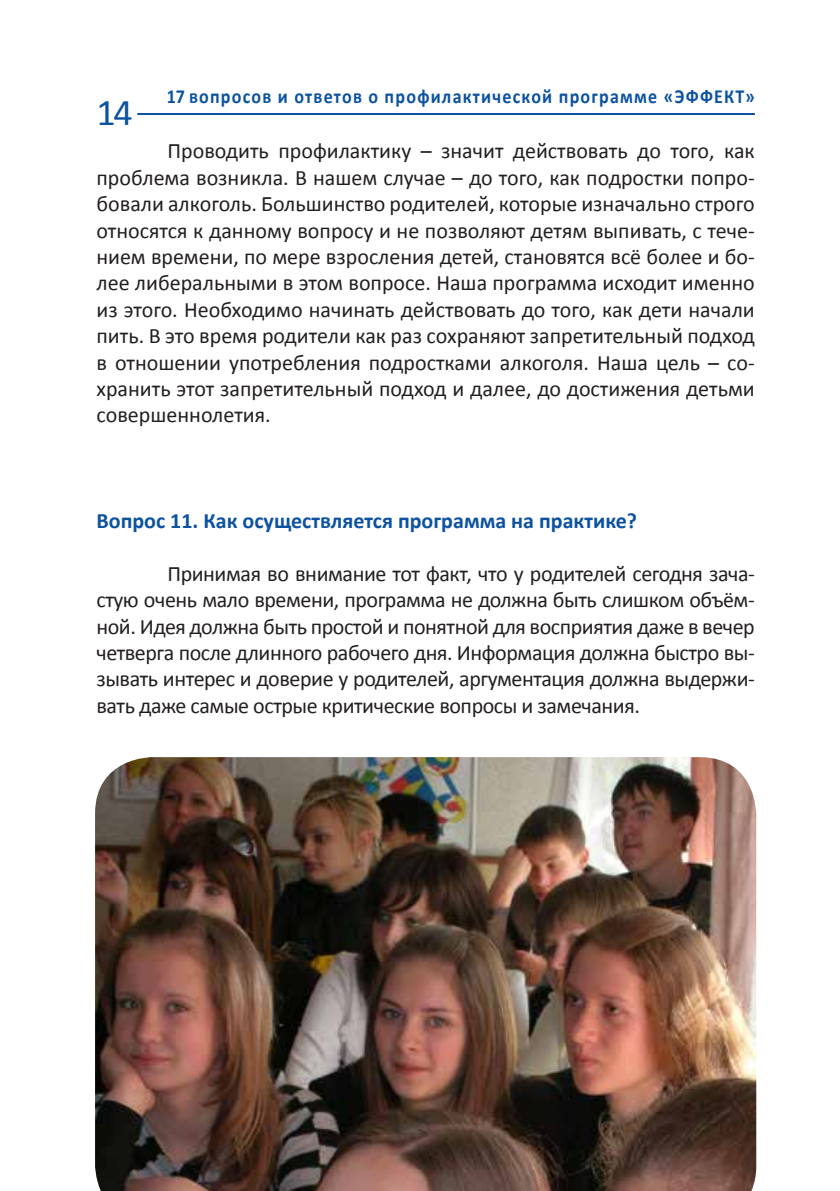
<style>
.page{position:relative;width:840px;height:1191px;background:#fff}
.page>*{position:absolute;margin:0;border:0;box-sizing:border-box;transform-origin:0 0}
.t1{font:38px "Calibri";color:#0c52a0}
.t2{font:22px/26.4px "Calibri";letter-spacing:-.02em;color:#231f20;text-align:justify}
.t3{font:700 22px "Calibri";color:#0c52a0}
.t4{font:700 20px "Calibri";letter-spacing:.07em;color:#0c52a0;scale:.9 1}
</style>
<div class="page">
<hr style="left:137px;top:113px;width:617px;height:2px;background:#0c52a0">
<img style="left:95px;top:757px;width:660px;height:434px">
<p class="t4" style="left:167px;top:84px;width:654px">17 вопросов и ответов о профилактической программе «ЭФФЕКТ»</p>
<h1 class="t1" style="left:96px;top:89px;width:38px">14</h1>
<p class="t2" style="left:96px;top:137px;width:659px;text-indent:71px">Проводить профилактику – значит действовать до того, как проблема возникла. В нашем случае – до того, как подростки попро&shy;бовали алкоголь. Большинство родителей, которые изначально строго относятся к данному вопросу и не позволяют детям выпивать, с тече&shy;нием времени, по мере взросления детей, становятся всё более и бо&shy;лее либеральными в этом вопросе. Наша программа исходит именно из этого. Необходимо начинать действовать до того, как дети начали пить. В это время родители как раз сохраняют запретительный подход в отношении употребления подростками алкоголя. Наша цель – со&shy;хранить этот запретительный подход и далее, до достижения детьми совершеннолетия.</p>
<p class="t3" style="left:96px;top:507px;width:542px">Вопрос 11. Как осуществляется программа на практике?</p>
<p class="t2" style="left:96px;top:559px;width:659px;text-indent:71px">Принимая во внимание тот факт, что у родителей сегодня зача&shy;стую очень мало времени, программа не должна быть слишком объём&shy;ной. Идея должна быть простой и понятной для восприятия даже в вечер четверга после длинного рабочего дня. Информация должна быстро вы&shy;зывать интерес и доверие у родителей, аргументация должна выдержи&shy;вать даже самые острые критические вопросы и замечания.</p>
</div>
